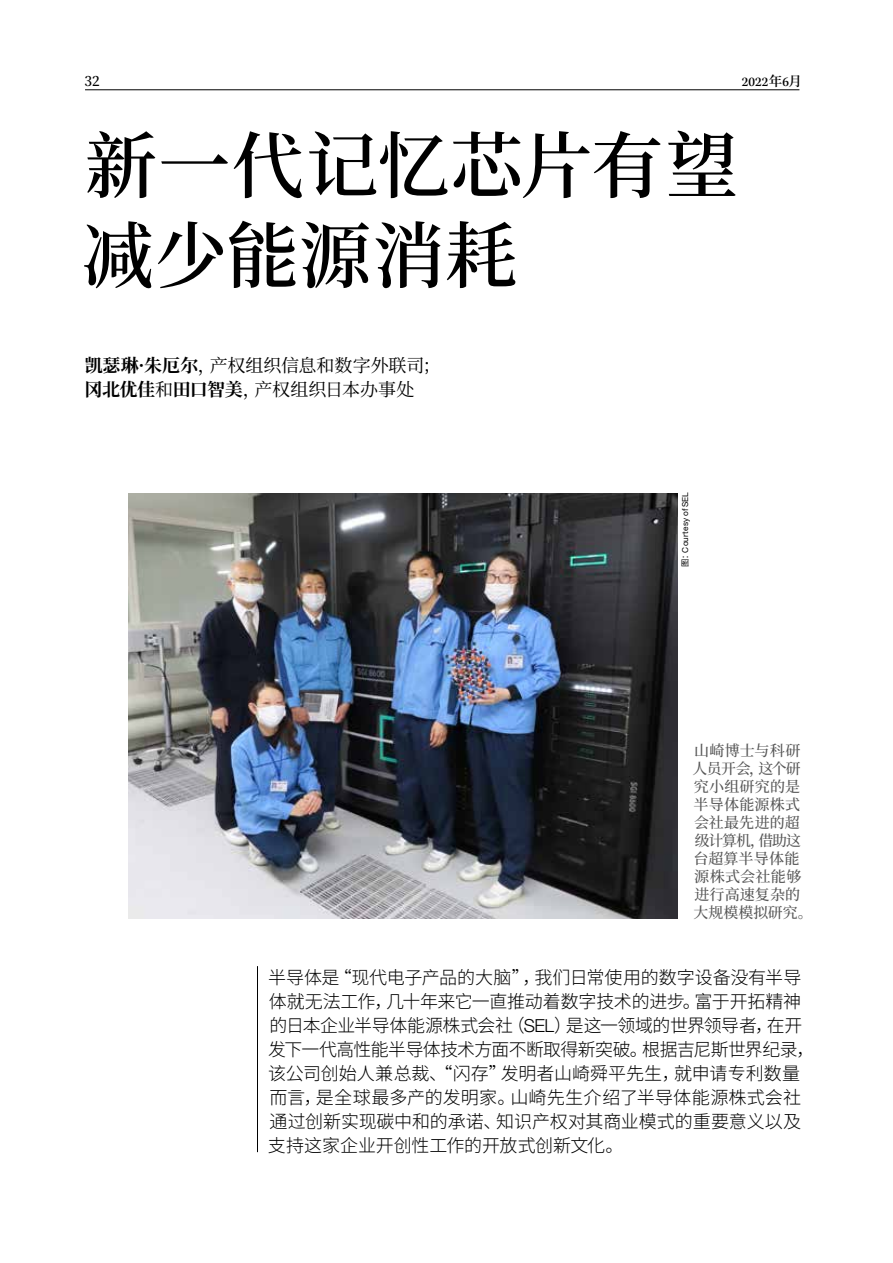
<style>
.page{position:relative;width:893px;height:1263px;background:#fff}
.page>*{position:absolute;margin:0;border:0;box-sizing:border-box;transform-origin:0 0}
.t1{font:600 72px/90px "Noto Serif CJ Ksc";letter-spacing:.015em;color:#000}
.t2{font:300 18px/24px "Noto Sans CJ Ksc";letter-spacing:-.01em;color:#000}
.t3{font:18px/24px "Noto Serif CJ Ksc";letter-spacing:-.005em;color:#000}
.t4{font:500 15px/18px "Noto Serif CJ Ksc";letter-spacing:.005em;color:#555}
.t5{font:500 13.5px "Kepler Std";color:#000}
.t6{font:600 13.5px "Noto Serif CJ Ksc";color:#000}
.t7{font:8.25px "Helvetica Neue LT Std";letter-spacing:.015em;color:#000}
.s1{font-family:"Noto Serif CJ Ksc";font-weight:600}
.s2{font-weight:700}
.s3{font-family:"Noto Sans CJ Ksc"}
.s4{font-family:"Helvetica Neue LT Std"}
</style>
<div class="page">
<hr style="left:85px;top:90px;width:714px;height:1px;background:#000">
<hr style="left:257px;top:966px;width:1px;height:186px;background:#000">
<img style="left:129px;top:493px;width:548px;height:425px">
<p class="t6" style="left:84px;top:74px;width:17px">32</p>
<p class="t5" style="left:742px;top:74px;width:62px">2022<span class="s1">年</span>6<span class="s1">月</span></p>
<h1 class="t1" style="left:82px;top:122px;width:658px">新一代记忆芯片有望减少能源消耗</h1>
<p class="t3" style="left:84px;top:354px;width:358px"><span class="s2">凯瑟琳·朱厄尔</span>，产权组织信息和数字外联司；<span class="s2">冈北优佳</span>和<span class="s2">田口智美</span>，产权组织日本办事处</p>
<p class="t7" style="left:680px;top:567px;width:76px;rotate:-90deg"><span class="s3">图：</span>Courtesy of SEL</p>
<p class="t4" style="left:693px;top:742px;width:121px">山崎博士与科研人员开会，这个研究小组研究的是半导体能源株式会社最先进的超级计算机，借助这台超算半导体能源株式会社能够进行高速复杂的大规模模拟研究。</p>
<p class="t2" style="left:268px;top:966px;width:548px">半导体是“现代电子产品的大脑”，我们日常使用的数字设备没有半导体就无法工作，几十年来它一直推动着数字技术的进步。富于开拓精神的日本企业半导体能源株式会社（<span class="s4">SEL</span>）是这一领域的世界领导者，在开发下一代高性能半导体技术方面不断取得新突破。根据吉尼斯世界纪录，该公司创始人兼总裁、“闪存”发明者山崎舜平先生，就申请专利数量而言，是全球最多产的发明家。山崎先生介绍了半导体能源株式会社通过创新实现碳中和的承诺、知识产权对其商业模式的重要意义以及支持这家企业开创性工作的开放式创新文化。</p>
</div>
